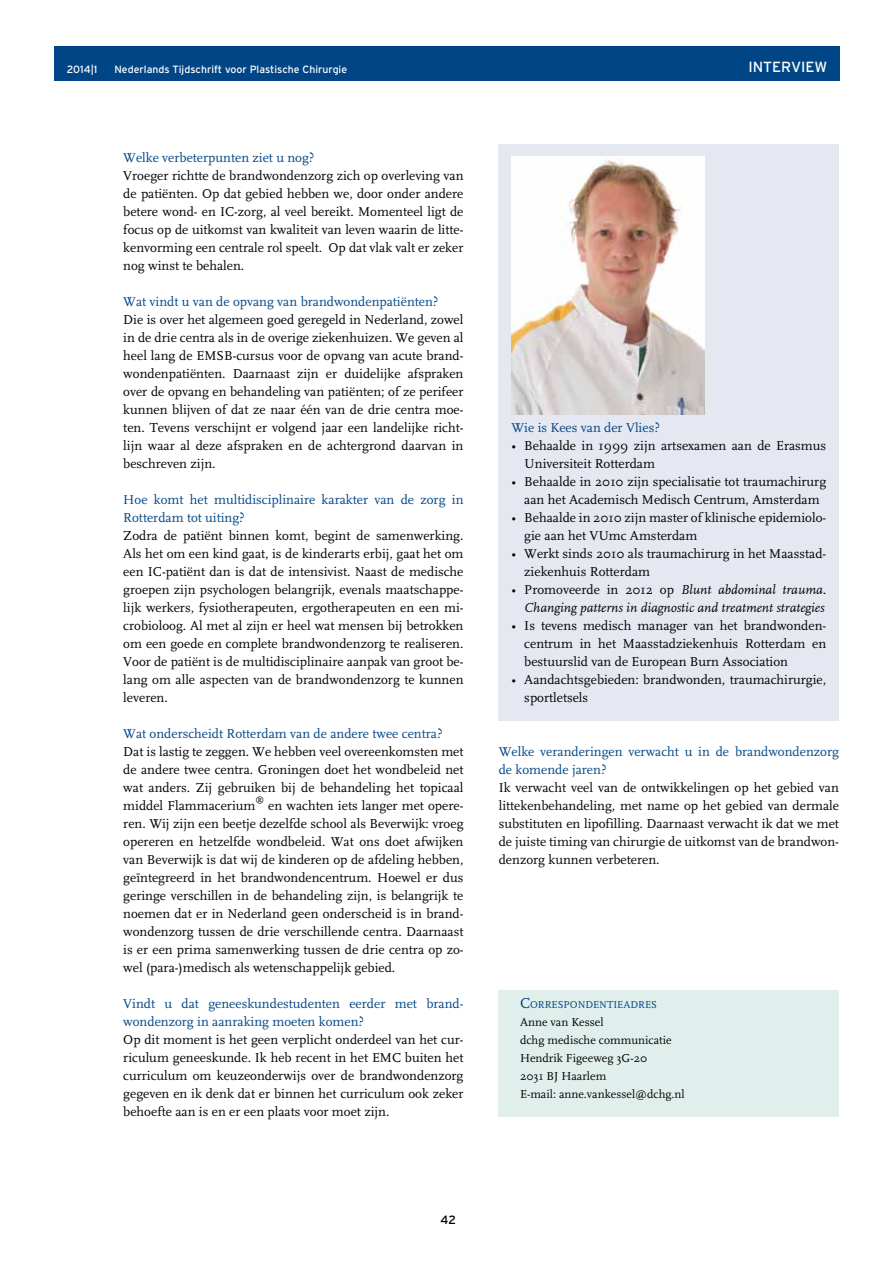
<style>
.page{position:relative;width:893px;height:1263px;background:#fff}
.page>*{position:absolute;margin:0;border:0;box-sizing:border-box;transform-origin:0 0}
.t1{font:14.7px "Interstate";color:#fff}
.t2{font:13.5px/18px "FF Scala";color:#000;text-align:justify}
.t3{font:13.5px/18px "FF Scala";color:#004687}
.t4{font:italic 13.5px/18px "FF Scala";color:#000;text-align:right}
.t5{font:12px/18px "FF Scala";color:#000}
.t6{font:12px "Interstate";color:#000}
.t7{font:10.5px "Interstate";color:#fff}
.t8{font:10.5px "FF Scala Caps";color:#004687}
.t9{font:8.7px "FF Scala";color:#000}
.s1{font-style:normal}
.s2{font-size:15px}
</style>
<div class="page">
<div style="left:54px;top:47px;width:786px;height:34px;background:#004687"></div>
<div style="left:499px;top:990px;width:340px;height:126px;background:#e0efec"></div>
<div style="left:499px;top:144px;width:340px;height:576px;background:#e6e8f1"></div>
<img style="left:512px;top:157px;width:192px;height:257px">
<p class="t7" style="left:67px;top:63px;width:32px">2014|1</p>
<p class="t7" style="left:114px;top:63px;width:234px">Nederlands Tijdschrift voor Plastische Chirurgie</p>
<p class="t1" style="left:748px;top:59px;width:80px">INTERVIEW</p>
<p class="t3" style="left:123px;top:149px;width:193px">Welke verbeterpunten ziet u nog?</p>
<p class="t2" style="left:123px;top:167px;width:342px">Vroeger richtte de brandwondenzorg zich op overleving van de patiënten. Op dat gebied hebben we, door onder andere betere wond- en IC-zorg, al veel bereikt. Momenteel ligt de focus op de uitkomst van kwaliteit van leven waarin de litte&shy;kenvorming een centrale rol speelt. Op dat vlak valt er zeker nog winst te behalen.</p>
<p class="t3" style="left:123px;top:293px;width:317px">Wat vindt u van de opvang van brandwondenpatiënten?</p>
<p class="t2" style="left:123px;top:311px;width:342px">Die is over het algemeen goed geregeld in Nederland, zowel in de drie centra als in de overige ziekenhuizen. We geven al heel lang de EMSB-cursus voor de opvang van acute brand&shy;wondenpatiënten. Daarnaast zijn er duidelijke afspraken over de opvang en behandeling van patiënten; of ze perifeer kunnen blijven of dat ze naar één van de drie centra moe&shy;ten. Tevens verschijnt er volgend jaar een landelijke richt&shy;lijn waar al deze afspraken en de achtergrond daarvan in beschreven zijn.</p>
<p class="t3" style="left:123px;top:491px;width:342px">Hoe komt het multidisciplinaire karakter van de zorg in<br>Rotterdam tot uiting?</p>
<p class="t2" style="left:123px;top:527px;width:342px">Zodra de patiënt binnen komt, begint de samenwerking.<br>Als het om een kind gaat, is de kinderarts erbij, gaat het om een IC-patiënt dan is dat de intensivist. Naast de medische groepen zijn psychologen belangrijk, evenals maatschappe&shy;lijk werkers, fysiotherapeuten, ergotherapeuten en een mi&shy;crobioloog. Al met al zijn er heel wat mensen bij betrokken om een goede en complete brandwondenzorg te realiseren.<br>Voor de patiënt is de multidisciplinaire aanpak van groot be&shy;lang om alle aspecten van de brandwondenzorg te kunnen leveren.</p>
<p class="t3" style="left:123px;top:725px;width:321px">Wat onderscheidt Rotterdam van de andere twee centra?</p>
<p class="t2" style="left:123px;top:743px;width:342px">Dat is lastig te zeggen. We hebben veel overeenkomsten met de andere twee centra. Groningen doet het wondbeleid net wat anders. Zij gebruiken bij de behandeling het topicaal middel Flammacerium</p>
<p class="t9" style="left:255px;top:794px;width:10px">®</p>
<p class="t2" style="left:123px;top:797px;width:342px;text-indent:145px">en wachten iets langer met opere&shy;ren. Wij zijn een beetje dezelfde school als Beverwijk: vroeg opereren en hetzelfde wondbeleid. Wat ons doet afwijken van Beverwijk is dat wij de kinderen op de afdeling hebben, geïntegreerd in het brandwondencentrum. Hoewel er dus geringe verschillen in de behandeling zijn, is belangrijk te noemen dat er in Nederland geen onderscheid is in brand&shy;wondenzorg tussen de drie verschillende centra. Daarnaast is er een prima samenwerking tussen de drie centra op zo&shy;wel (para-)medisch als wetenschappelijk gebied.</p>
<p class="t3" style="left:123px;top:995px;width:341px">Vindt u dat geneeskundestudenten eerder met brand&shy;wondenzorg in aanraking moeten komen?</p>
<p class="t2" style="left:123px;top:1031px;width:342px">Op dit moment is het geen verplicht onderdeel van het cur&shy;riculum geneeskunde. Ik heb recent in het EMC buiten het curriculum om keuzeonderwijs over de brandwondenzorg gegeven en ik denk dat er binnen het curriculum ook zeker behoefte aan is en er een plaats voor moet zijn.</p>
<p class="t3" style="left:512px;top:419px;width:150px">Wie is Kees van der Vlies?</p>
<p class="t2" style="left:524px;top:437px;width:303px;text-indent:-13px">• Behaalde in 1999 zijn artsexamen aan de Erasmus<br>Universiteit Rotterdam</p>
<p class="t2" style="left:512px;top:473px;width:316px;text-align:center">• Behaalde in 2010 zijn specialisatie tot traumachirurg aan het Academisch Medisch Centrum, Amsterdam</p>
<p class="t2" style="left:524px;top:509px;width:303px;text-indent:-13px">• Behaalde in 2010 zijn master of klinische epidemiolo&shy;gie aan het VUmc Amsterdam</p>
<p class="t2" style="left:524px;top:545px;width:303px;text-indent:-13px">• Werkt sinds 2010 als traumachirurg in het Maasstad&shy;ziekenhuis Rotterdam</p>
<p class="t4" style="left:512px;top:581px;width:316px"><span class="s1">• Promoveerde in 2012 op</span> Blunt abdominal trauma.<br>Changing patterns in diagnostic and treatment strategies</p>
<p class="t2" style="left:524px;top:617px;width:303px;text-indent:-13px">• Is tevens medisch manager van het brandwonden&shy;centrum in het Maasstadziekenhuis Rotterdam en bestuurslid van de European Burn Association</p>
<p class="t2" style="left:524px;top:671px;width:303px;text-indent:-13px">• Aandachtsgebieden: brandwonden, traumachirurgie, sportletsels</p>
<p class="t3" style="left:499px;top:743px;width:342px">Welke veranderingen verwacht u in de brandwondenzorg de komende jaren?</p>
<p class="t2" style="left:499px;top:779px;width:342px">Ik verwacht veel van de ontwikkelingen op het gebied van littekenbehandeling, met name op het gebied van dermale substituten en lipofilling. Daarnaast verwacht ik dat we met de juiste timing van chirurgie de uitkomst van de brandwon&shy;denzorg kunnen verbeteren.</p>
<p class="t8" style="left:520px;top:999px;width:138px"><span class="s2">C</span>ORRESPONDENTIEADRES</p>
<p class="t5" style="left:520px;top:1013px;width:166px">Anne van Kessel<br>dchg medische communicatie<br>Hendrik Figeeweg 3G-20<br>2031 BJ Haarlem<br>E-mail: anne.vankessel@dchg.nl</p>
<p class="t6" style="left:441px;top:1213px;width:17px">42</p>
</div>
